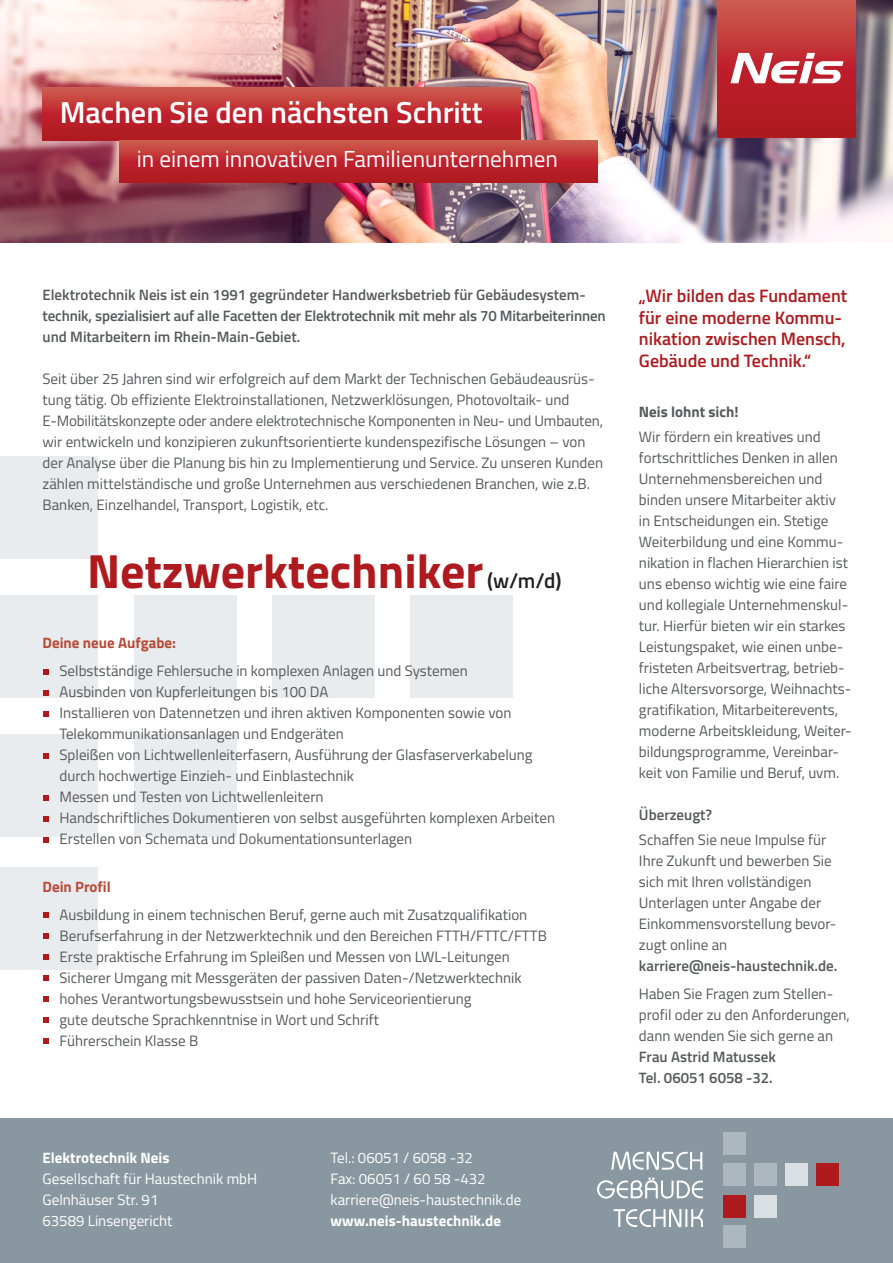
<style>
.page{position:relative;width:893px;height:1263px;background:#fff}
.page>*{position:absolute;margin:0;border:0;box-sizing:border-box;transform-origin:0 0}
.Subline{font:700 48px "Titillium Web";color:#ae1a1e}
.Subline-2{font:600 30.3px "Titillium Web";color:#fff}
.Subline-3{font:23.25px "Titillium Web";color:#fff}
.Subline-4{font:600 21px "Titillium Web";color:#231f20}
.Subline-5{font:600 18px/21.6px "Titillium Web";color:#ae1a1e}
.Body{font:15px/21px "Titillium Web";color:#57585a}
.Body-2{font:600 15px/21px "Titillium Web";color:#57585a}
.Body-3{font:15px "Titillium Web";color:#fff}
.Body-4{font:700 15px "Titillium Web";color:#fff}
.Body-5{font:700 15px "Titillium Web";color:#ba4a37}
.Body-6{font:700 15px "Titillium Web";color:#57585a}
.s1{font-weight:600}
</style>
<div class="page">
<div style="left:0;top:457px;width:98px;height:102px;background:#e9ecef"></div>
<div style="left:0;top:595px;width:98px;height:102px;background:#e9ecef"></div>
<div style="left:0;top:734px;width:98px;height:102px;background:#e9ecef"></div>
<div style="left:0;top:867px;width:98px;height:102px;background:#e9ecef"></div>
<div style="left:134px;top:595px;width:102px;height:102px;background:#e9ecef"></div>
<div style="left:134px;top:734px;width:102px;height:102px;background:#e9ecef"></div>
<div style="left:272px;top:595px;width:102px;height:102px;background:#e9ecef"></div>
<div style="left:411px;top:595px;width:102px;height:102px;background:#e9ecef"></div>
<img style="left:0;top:0;width:893px;height:242px">
<div style="left:43px;top:87px;width:477px;height:53px;background:linear-gradient(to bottom,#cf524a,#ae0b1a)"></div>
<div style="left:119px;top:140px;width:478px;height:43px;background:linear-gradient(to bottom,#ce524b,#ae0b1a)"></div>
<svg style="left:44px;top:669px;width:5px;height:5px"></svg>
<svg style="left:44px;top:690px;width:5px;height:5px"></svg>
<svg style="left:44px;top:711px;width:5px;height:5px"></svg>
<svg style="left:44px;top:753px;width:5px;height:5px"></svg>
<svg style="left:44px;top:795px;width:5px;height:5px"></svg>
<svg style="left:44px;top:816px;width:5px;height:5px"></svg>
<svg style="left:44px;top:837px;width:5px;height:5px"></svg>
<svg style="left:44px;top:913px;width:5px;height:5px"></svg>
<svg style="left:44px;top:934px;width:5px;height:5px"></svg>
<svg style="left:44px;top:955px;width:5px;height:5px"></svg>
<svg style="left:44px;top:976px;width:5px;height:5px"></svg>
<svg style="left:44px;top:997px;width:5px;height:5px"></svg>
<svg style="left:44px;top:1018px;width:5px;height:5px"></svg>
<svg style="left:44px;top:1039px;width:5px;height:5px"></svg>
<svg style="left:717px;top:0;width:138px;height:138px;background:#bd3032"></svg>
<svg style="left:730px;top:53px;width:113px;height:31px"></svg>
<div style="left:0;top:1118px;width:893px;height:145px;background:#8998a0"></div>
<svg style="left:612px;top:1152px;width:90px;height:17px"></svg>
<svg style="left:597px;top:1178px;width:105px;height:20px"></svg>
<svg style="left:614px;top:1209px;width:89px;height:18px"></svg>
<div style="left:723px;top:1132px;width:23px;height:23px;background:#acb7be"></div>
<div style="left:723px;top:1163px;width:23px;height:23px;background:#acb7be"></div>
<div style="left:723px;top:1194px;width:23px;height:23px;background:#ae1a1e"></div>
<div style="left:723px;top:1224px;width:23px;height:23px;background:#acb7be"></div>
<div style="left:754px;top:1163px;width:23px;height:23px;background:#acb7be"></div>
<div style="left:754px;top:1194px;width:23px;height:23px;background:#dadfe4"></div>
<div style="left:785px;top:1163px;width:23px;height:23px;background:#dadfe4"></div>
<div style="left:816px;top:1163px;width:23px;height:23px;background:#ae1a1e"></div>
<p class="Subline-2" style="left:60px;top:90px;width:424px">Machen Sie den nächsten Schritt</p>
<p class="Subline-3" style="left:137px;top:142px;width:423px">in einem innovativen Familienunternehmen</p>
<p class="Body-2" style="left:43px;top:283px;width:565px">Elektrotechnik Neis ist ein 1991 gegründeter Handwerksbetrieb für Gebäudesystem&shy;technik, spezialisiert auf alle Facetten der Elektrotechnik mit mehr als 70 Mitarbeiterinnen und Mitarbeitern im Rhein-Main-Gebiet.</p>
<p class="Body" style="left:43px;top:367px;width:562px">Seit über 25 Jahren sind wir erfolgreich auf dem Markt der Technischen Gebäudeausrüs&shy;tung tätig. Ob effiziente Elektroinstallationen, Netzwerklösungen, Photovoltaik- und E-Mobilitätskonzepte oder andere elektrotechnische Komponenten in Neu- und Umbauten, wir entwickeln und konzipieren zukunftsorientierte kundenspezifische Lösungen – von der Analyse über die Planung bis hin zu Implementierung und Service. Zu unseren Kunden zählen mittelständische und große Unternehmen aus verschiedenen Branchen, wie z.B.<br>Banken, Einzelhandel, Transport, Logistik, etc.</p>
<p class="Subline" style="left:87px;top:534px;width:398px">Netzwerktechniker</p>
<p class="Subline-4" style="left:487px;top:564px;width:76px">(w/m/d)</p>
<p class="Body-5" style="left:43px;top:632px;width:135px">Deine neue Aufgabe:</p>
<p class="Body" style="left:60px;top:659px;width:410px">Selbstständige Fehlersuche in komplexen Anlagen und Systemen</p>
<p class="Body" style="left:60px;top:680px;width:270px">Ausbinden von Kupferleitungen bis 100 DA</p>
<p class="Body" style="left:60px;top:701px;width:453px">Installieren von Datennetzen und ihren aktiven Komponenten sowie von<br>Telekommunikationsanlagen und Endgeräten</p>
<p class="Body" style="left:60px;top:743px;width:474px">Spleißen von Lichtwellenleiterfasern, Ausführung der Glasfaserverkabelung durch hochwertige Einzieh- und Einblastechnik</p>
<p class="Body" style="left:60px;top:785px;width:266px">Messen und Testen von Lichtwellenleitern</p>
<p class="Body" style="left:60px;top:806px;width:497px">Handschriftliches Dokumentieren von selbst ausgeführten komplexen Arbeiten</p>
<p class="Body" style="left:60px;top:827px;width:354px">Erstellen von Schemata und Dokumentationsunterlagen</p>
<p class="Body-5" style="left:43px;top:875px;width:70px">Dein Profil</p>
<p class="Body" style="left:60px;top:903px;width:469px">Ausbildung in einem technischen Beruf, gerne auch mit Zusatzqualifikation</p>
<p class="Body" style="left:60px;top:924px;width:489px">Berufserfahrung in der Netzwerktechnik und den Bereichen FTTH/FTTC/FTTB</p>
<p class="Body" style="left:60px;top:945px;width:452px">Erste praktische Erfahrung im Spleißen und Messen von LWL-Leitungen</p>
<p class="Body" style="left:60px;top:966px;width:464px">Sicherer Umgang mit Messgeräten der passiven Daten-/Netzwerktechnik</p>
<p class="Body" style="left:60px;top:987px;width:413px">hohes Verantwortungsbewusstsein und hohe Serviceorientierung</p>
<p class="Body" style="left:60px;top:1008px;width:321px">gute deutsche Sprachkenntnise in Wort und Schrift</p>
<p class="Body" style="left:60px;top:1029px;width:140px">Führerschein Klasse B</p>
<p class="Body-4" style="left:43px;top:1146px;width:128px">Elektrotechnik Neis</p>
<p class="Body-3" style="left:43px;top:1167px;width:216px">Gesellschaft für Haustechnik mbH</p>
<p class="Body-3" style="left:43px;top:1188px;width:117px">Gelnhäuser Str. 91</p>
<p class="Body-3" style="left:43px;top:1209px;width:132px">63589 Linsengericht</p>
<p class="Body-3" style="left:331px;top:1146px;width:144px">Tel.: 06051 / 6058 -32</p>
<p class="Body-3" style="left:331px;top:1167px;width:156px">Fax: 06051 / 60 58 -432</p>
<p class="Body-3" style="left:331px;top:1188px;width:192px">karriere@neis-haustechnik.de</p>
<p class="Body-4" style="left:331px;top:1209px;width:172px">www.neis-haustechnik.de</p>
<p class="Subline-5" style="left:639px;top:284px;width:210px">„Wir bilden das Fundament für eine moderne Kommu&shy;nikation zwischen Mensch,<br>Gebäude und Technik.“</p>
<p class="Body-6" style="left:639px;top:400px;width:101px">Neis lohnt sich!</p>
<p class="Body" style="left:639px;top:425px;width:214px">Wir fördern ein kreatives und fortschrittliches Denken in allen Unternehmensbereichen und binden unsere Mitarbeiter aktiv<br>in Entscheidungen ein. Stetige Weiterbildung und eine Kommu&shy;nikation in flachen Hierarchien ist uns ebenso wichtig wie eine faire und kollegiale Unternehmenskul&shy;tur. Hierfür bieten wir ein starkes Leistungspaket, wie einen unbe&shy;fristeten Arbeitsvertrag, betrieb&shy;liche Altersvorsorge, Weihnachts&shy;gratifikation, Mitarbeiterevents, moderne Arbeitskleidung, Weiter&shy;bildungsprogramme, Vereinbar&shy;keit von Familie und Beruf, uvm.</p>
<p class="Body-2" style="left:639px;top:803px;width:75px">Überzeugt?</p>
<p class="Body" style="left:639px;top:829px;width:200px">Schaffen Sie neue Impulse für<br>Ihre Zukunft und bewerben Sie sich mit Ihren vollständigen<br>Unterlagen unter Angabe der<br>Einkommensvorstellung bevor&shy;zugt online an <span class="s1">karriere@neis-haustechnik.de.</span></p>
<p class="Body" style="left:639px;top:982px;width:212px">Haben Sie Fragen zum Stellen&shy;profil oder zu den Anforderungen, dann wenden Sie sich gerne an<br><span class="s1">Frau Astrid Matussek<br>Tel. 06051 6058 -32.</span></p>
</div>
